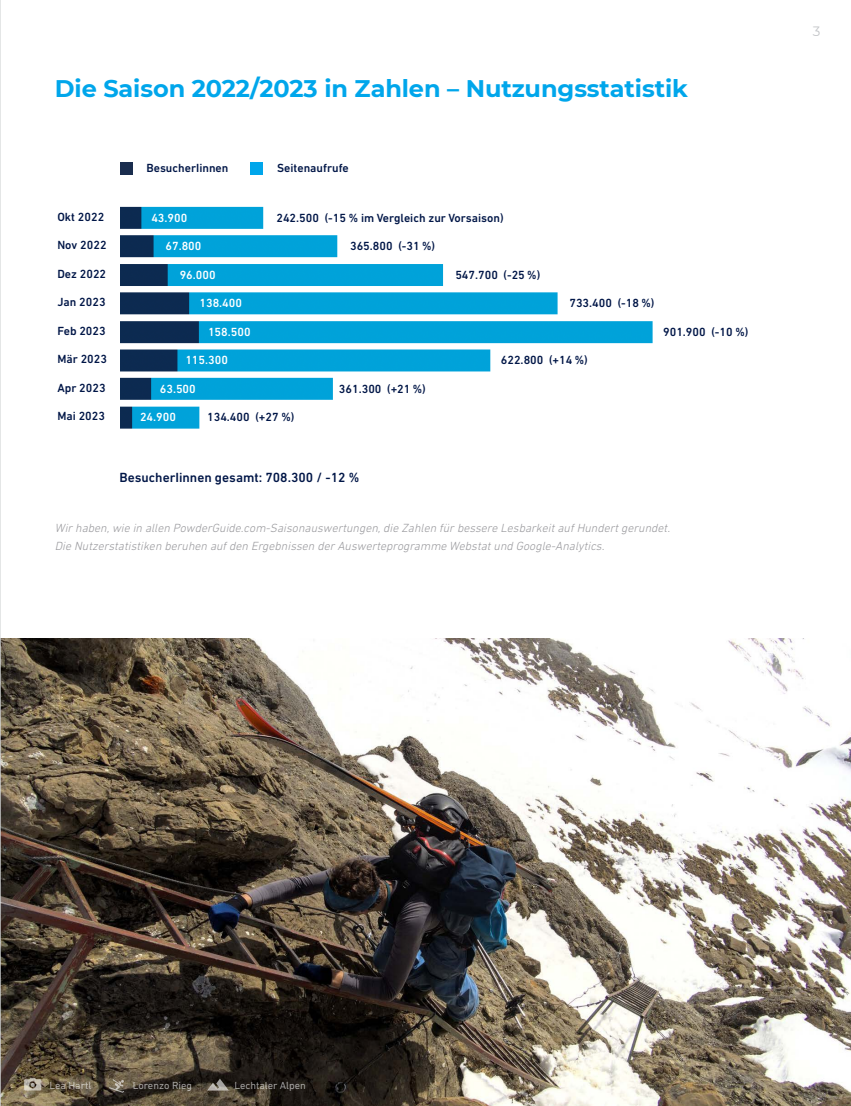
<style>
.page{position:relative;width:851px;height:1106px;background:#fff}
.page>*{position:absolute;margin:0;border:0;box-sizing:border-box;transform-origin:0 0}
.t1{font:700 24px "Montserrat";letter-spacing:-.005em;color:#00a6eb}
.t2{font:500 13.5px "DIN Next LT Pro";color:#001647}
.t3{font:13.5px "Montserrat";color:#c3c5c8}
.t4{font:500 12px "DIN Next LT Pro";color:#001647}
.t5{font:italic 300 12px/18px "DIN Next LT Pro";color:#98989c}
.t6{font:500 12px "DIN Next LT Pro";color:#fff}
.t7{font:10.5px "DIN Next LT Pro";color:#fff}
</style>
<div class="page">
<img style="left:121px;top:206px;width:532px;height:223px">
<img style="left:1px;top:639px;width:849px;height:467px">
<div style="left:121px;top:162px;width:12px;height:13px;background:#1a2d4e"></div>
<div style="left:250px;top:162px;width:13px;height:13px;background:#00a6eb"></div>
<hr style="left:0;top:0;width:1px;height:1106px;background:#d8dbdc">
<svg style="left:24px;top:1070px;width:35px;height:20px"></svg>
<svg style="left:109px;top:1079px;width:15px;height:13px"></svg>
<svg style="left:207px;top:1078px;width:22px;height:12px"></svg>
<h1 class="t1" style="left:55px;top:71px;width:634px">Die Saison 2022/2023 in Zahlen – Nutzungsstatistik</h1>
<p class="t4" style="left:57px;top:209px;width:48px">Okt 2022</p>
<p class="t4" style="left:57px;top:238px;width:51px">Nov 2022</p>
<p class="t4" style="left:57px;top:266px;width:50px">Dez 2022</p>
<p class="t4" style="left:57px;top:295px;width:50px">Jan 2023</p>
<p class="t4" style="left:57px;top:323px;width:50px">Feb 2023</p>
<p class="t4" style="left:57px;top:352px;width:51px">Mär 2023</p>
<p class="t4" style="left:57px;top:380px;width:50px">Apr 2023</p>
<p class="t4" style="left:57px;top:409px;width:49px">Mai 2023</p>
<p class="t4" style="left:146px;top:161px;width:83px">BesucherIinnen</p>
<p class="t4" style="left:277px;top:161px;width:73px">Seitenaufrufe</p>
<p class="t6" style="left:151px;top:211px;width:37px">43.900</p>
<p class="t4" style="left:276px;top:211px;width:228px">242.500 (-15 % im Vergleich zur Vorsaison)</p>
<p class="t6" style="left:165px;top:239px;width:37px">67.800</p>
<p class="t4" style="left:350px;top:239px;width:86px">365.800 (-31 %)</p>
<p class="t6" style="left:180px;top:268px;width:37px">96.000</p>
<p class="t4" style="left:455px;top:268px;width:86px">547.700 (-25 %)</p>
<p class="t6" style="left:199px;top:296px;width:44px">138.400</p>
<p class="t4" style="left:569px;top:296px;width:86px">733.400 (-18 %)</p>
<p class="t6" style="left:208px;top:325px;width:44px">158.500</p>
<p class="t4" style="left:663px;top:325px;width:87px">901.900 (-10 %)</p>
<p class="t6" style="left:185px;top:353px;width:44px">115.300</p>
<p class="t4" style="left:501px;top:353px;width:88px">622.800 (+14 %)</p>
<p class="t6" style="left:160px;top:382px;width:37px">63.500</p>
<p class="t4" style="left:339px;top:382px;width:88px">361.300 (+21 %)</p>
<p class="t6" style="left:140px;top:410px;width:37px">24.900</p>
<p class="t4" style="left:207px;top:410px;width:89px">134.400 (+27 %)</p>
<p class="t2" style="left:119px;top:469px;width:241px">BesucherIinnen gesamt: 708.300 / -12 %</p>
<p class="t5" style="left:55px;top:519px;width:619px">Wirhaben,wie in allen PowderGuide.com-Saisonauswertungen,die Zahlen fürbessere LesbarkeitaufHundertgerundet.<br>Die Nutzerstatistiken beruhen aufden Ergebnissen derAuswerteprogramme Webstatund Google-Analytics.</p>
<p class="t3" style="left:812px;top:22px;width:9px">3</p>
<p class="t7" style="left:49px;top:1079px;width:43px">Lea Hartl</p>
<p class="t7" style="left:133px;top:1079px;width:61px">Lorenzo Rieg</p>
<p class="t7" style="left:234px;top:1079px;width:73px">Lechtaler Alpen</p>
</div>
